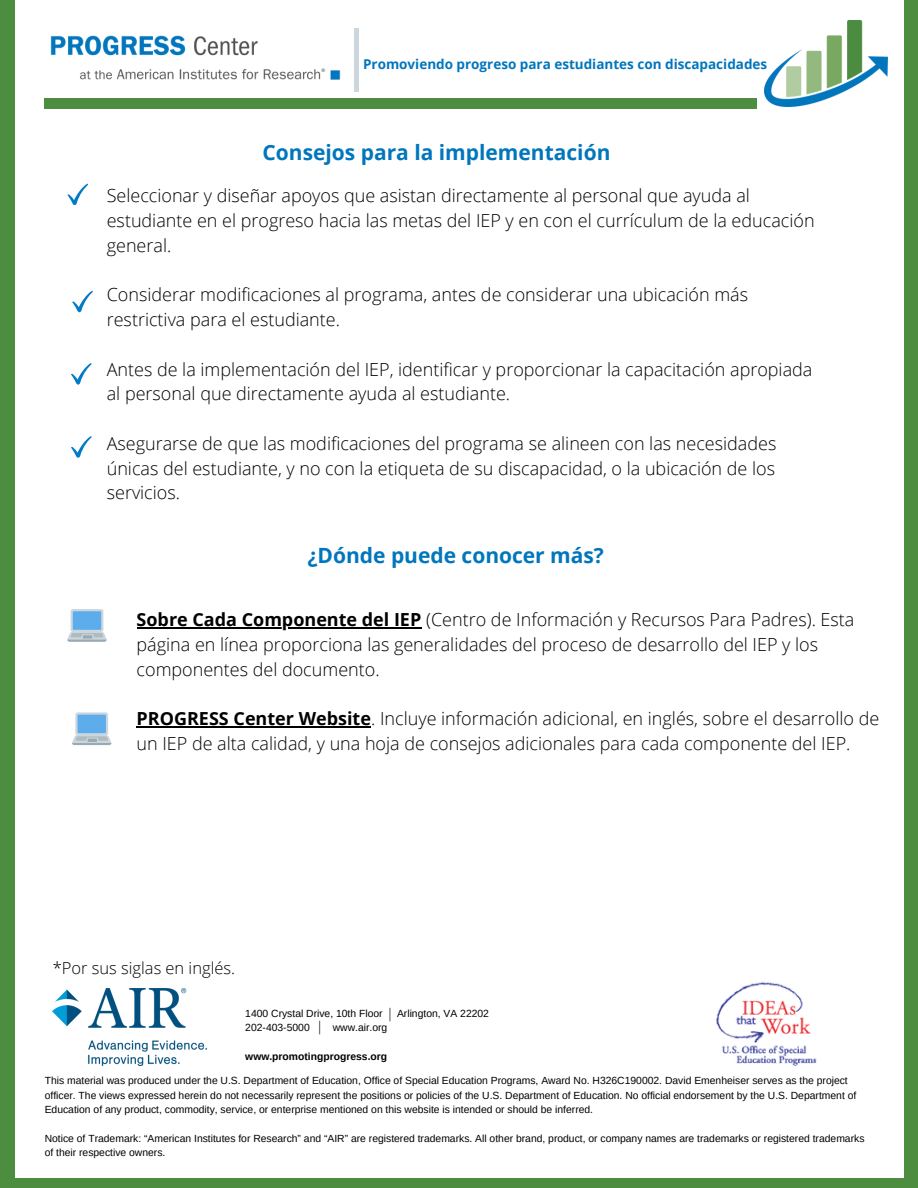
<style>
.page{position:relative;width:918px;height:1188px;background:#4c8d40}
.page>*{position:absolute;margin:0;border:0;box-sizing:border-box;transform-origin:0 0}
.t1{font:700 21px "Open Sans";color:#0076bd}
.t2{font:300 18px/24.8px "Open Sans";color:#000}
.t3{font:300 16.5px "Open Sans";color:#000}
.t4{font:700 13.5px "Open Sans";color:#0076bd}
.t5{font:300 13.35px "Open Sans";color:#000}
.t6{font:10.35px/14.4px "Arimo";color:#000}
.t7{font:700 10.35px "Arimo";color:#000}
.s1{font-weight:700}
</style>
<div class="page">
<div style="left:15px;top:0;width:889px;height:1177px;background:#fff"></div>
<img style="left:716px;top:982px;width:101px;height:84px">
<svg style="left:72px;top:291px;width:21px;height:21px"></svg>
<svg style="left:67px;top:184px;width:21px;height:21px"></svg>
<svg style="left:71px;top:363px;width:21px;height:21px"></svg>
<svg style="left:71px;top:436px;width:21px;height:21px"></svg>
<svg style="left:72px;top:712px;width:39px;height:33px"></svg>
<img style="left:765px;top:20px;width:123px;height:87px">
<img style="left:50px;top:35px;width:291px;height:45px">
<div style="left:45px;top:99px;width:712px;height:9px;background:#4c8d40"></div>
<div style="left:354px;top:29px;width:5px;height:63px;background:#ccd6dd"></div>
<svg style="left:67px;top:609px;width:40px;height:33px"></svg>
<img style="left:53px;top:989px;width:154px;height:76px">
<hr style="left:137px;top:628px;width:285px;height:1px;background:#000">
<hr style="left:137px;top:727px;width:234px;height:1px;background:#000">
<p class="t4" style="left:363px;top:55px;width:406px">Promoviendo progreso para estudiantes con discapacidades</p>
<h2 class="t1" style="left:263px;top:137px;width:349px">Consejos para la implementación</h2>
<p class="t2" style="left:107px;top:183px;width:709px">Seleccionar y diseñar apoyos que asistan directamente al personal que ayuda al estudiante en el progreso hacia las metas del IEP y en con el currículum de la educación general.</p>
<p class="t2" style="left:107px;top:282px;width:643px">Considerar modificaciones al programa, antes de considerar una ubicación más restrictiva para el estudiante.</p>
<p class="t2" style="left:107px;top:356px;width:707px">Antes de la implementación del IEP, identificar y proporcionar la capacitación apropiada al personal que directamente ayuda al estudiante.</p>
<p class="t2" style="left:107px;top:431px;width:671px;text-align:justify">Asegurarse de que las modificaciones del programa se alineen con las necesidades únicas del estudiante, y no con la etiqueta de su discapacidad, o la ubicación de los servicios.</p>
<h2 class="t1" style="left:308px;top:540px;width:298px">¿Dónde puede conocer más?</h2>
<p class="t2" style="left:137px;top:607px;width:719px"><span class="s1">Sobre Cada Componente del IEP</span> (Centro de Información y Recursos Para Padres). Esta página en línea proporciona las generalidades del proceso de desarrollo del IEP y los componentes del documento.</p>
<p class="t2" style="left:137px;top:706px;width:744px"><span class="s1">PROGRESS Center Website</span>. Incluye información adicional, en inglés, sobre el desarrollo de un IEP de alta calidad, y una hoja de consejos adicionales para cada componente del IEP.</p>
<p class="t3" style="left:53px;top:957px;width:184px">*Por sus siglas en inglés.</p>
<p class="t5" style="left:387px;top:1004px;width:9px">|</p>
<p class="t6" style="left:245px;top:1006px;width:139px">1400 Crystal Drive, 10th Floor</p>
<p class="t6" style="left:397px;top:1006px;width:93px">Arlington, VA 22202</p>
<p class="t6" style="left:245px;top:1020px;width:66px">202-403-5000</p>
<p class="t6" style="left:333px;top:1020px;width:56px">www.air.org</p>
<p class="t7" style="left:245px;top:1050px;width:143px">www.promotingprogress.org</p>
<p class="t5" style="left:316px;top:1017px;width:9px">|</p>
<p class="t6" style="left:45px;top:1073px;width:813px">This material was produced under the U.S. Department of Education, Office of Special Education Programs, Award No. H326C190002. David Emenheiser serves as the project officer. The views expressed herein do not necessarily represent the positions or policies of the U.S. Department of Education. No official endorsement by the U.S. Department of<br>Education of any product, commodity, service, or enterprise mentioned on this website is intended or should be inferred.</p>
<p class="t6" style="left:45px;top:1131px;width:821px">Notice of Trademark: “American Institutes for Research” and “AIR” are registered trademarks. All other brand, product, or company names are trademarks or registered trademarks of their respective owners.</p>
</div>
